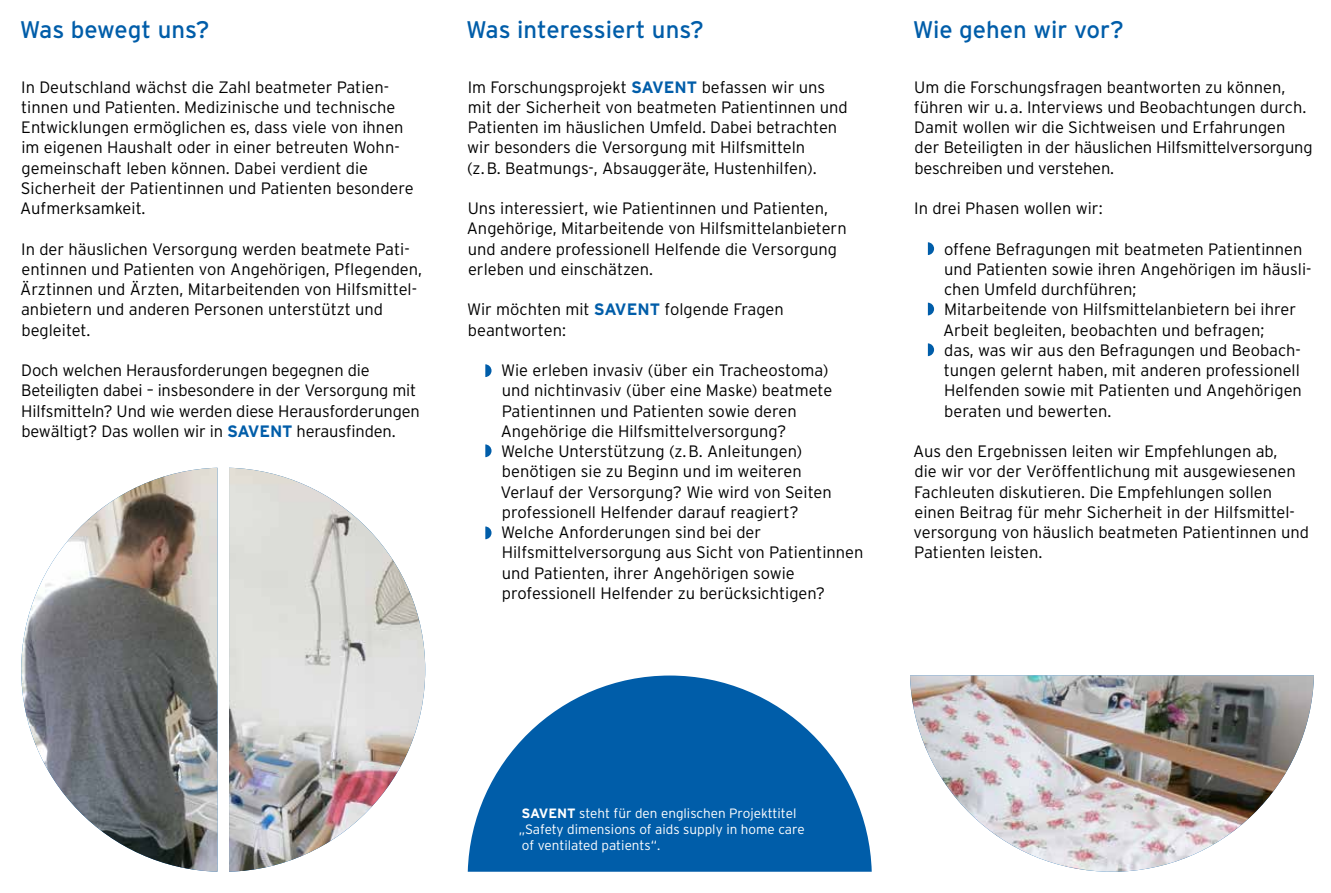
<style>
.page{position:relative;width:1331px;height:893px;background:#fff}
.page>*{position:absolute;margin:0;border:0;box-sizing:border-box;transform-origin:0 0}
.t1{font:24px "Interstate";color:#005da9}
.t2{font:300 16.5px/20.2px "Interstate";color:#000}
.t3{font:300 13.5px/16.2px "Interstate";color:#fff}
.s1{font-weight:700;color:#005da9}
.s2{font-weight:700}
</style>
<div class="page">
<svg style="left:468px;top:675px;width:404px;height:197px;fill:#005da9"></svg>
<svg style="left:485px;top:364px;width:6px;height:13px"></svg>
<svg style="left:485px;top:444px;width:6px;height:13px"></svg>
<svg style="left:485px;top:526px;width:6px;height:13px"></svg>
<img style="left:21px;top:468px;width:196px;height:404px">
<img style="left:229px;top:468px;width:196px;height:404px">
<svg style="left:928px;top:242px;width:6px;height:13px"></svg>
<svg style="left:928px;top:303px;width:6px;height:12px"></svg>
<svg style="left:928px;top:343px;width:6px;height:13px"></svg>
<img style="left:910px;top:675px;width:404px;height:197px">
<h1 class="t1" style="left:20px;top:15px;width:191px">Was bewegt uns?</h1>
<h1 class="t1" style="left:466px;top:15px;width:239px">Was interessiert uns?</h1>
<p class="t2" style="left:20px;top:77px;width:395px">In Deutschland wächst die Zahl beatmeter Patien&shy;tinnen und Patienten. Medizinische und technische Entwicklungen ermöglichen es, dass viele von ihnen im eigenen Haushalt oder in einer betreuten Wohn&shy;gemeinschaft leben können. Dabei verdient die Sicherheit der Patientinnen und Patienten besondere Aufmerksamkeit.</p>
<p class="t2" style="left:20px;top:239px;width:403px">In der häuslichen Versorgung werden beatmete Pati&shy;entinnen und Patienten von Angehörigen, Pflegenden, Ärztinnen und Ärzten, Mitarbeitenden von Hilfsmittel&shy;anbietern und anderen Personen unterstützt und begleitet.</p>
<p class="t2" style="left:21px;top:360px;width:400px">Doch welchen Herausforderungen begegnen die Beteiligten dabei – insbesondere in der Versorgung mit Hilfsmitteln? Und wie werden diese Herausforderungen bewältigt? Das wollen wir in <span class="s1">SAVENT</span> herausfinden.</p>
<p class="t2" style="left:467px;top:77px;width:382px">Im Forschungsprojekt <span class="s1">SAVENT</span> befassen wir uns mit der Sicherheit von beatmeten Patientinnen und Patienten im häuslichen Umfeld. Dabei betrachten wir besonders die Versorgung mit Hilfsmitteln<br>(z.B. Beatmungs-, Absauggeräte, Hustenhilfen).</p>
<p class="t2" style="left:467px;top:198px;width:381px">Uns interessiert, wie Patientinnen und Patienten, Angehörige, Mitarbeitende von Hilfsmittelanbietern und andere professionell Helfende die Versorgung erleben und einschätzen.</p>
<p class="t2" style="left:467px;top:299px;width:318px">Wir möchten mit <span class="s1">SAVENT</span> folgende Fragen beantworten:</p>
<p class="t2" style="left:501px;top:360px;width:333px;text-indent:-15px">• Wie erleben invasiv (über ein Tracheostoma) und nichtinvasiv (über eine Maske) beatmete Patientinnen und Patienten sowie deren Angehörige die Hilfsmittelversorgung?</p>
<p class="t2" style="left:500px;top:441px;width:333px;text-indent:-15px">• Welche Unterstützung (z.B. Anleitungen) benötigen sie zu Beginn und im weiteren Verlauf der Versorgung? Wie wird von Seiten professionell Helfender darauf reagiert?</p>
<p class="t2" style="left:502px;top:522px;width:363px;text-indent:-16px">• Welche Anforderungen sind bei der Hilfsmittelversorgung aus Sicht von Patientinnen und Patienten, ihrer Angehörigen sowie professionell Helfender zu berücksichtigen?</p>
<h1 class="t1" style="left:913px;top:15px;width:213px">Wie gehen wir vor?</h1>
<p class="t2" style="left:914px;top:77px;width:400px">Um die Forschungsfragen beantworten zu können, führen wir u.a. Interviews und Beobachtungen durch.<br>Damit wollen wir die Sichtweisen und Erfahrungen der Beteiligten in der häuslichen Hilfsmittelversorgung beschreiben und verstehen.</p>
<p class="t2" style="left:914px;top:198px;width:190px">In drei Phasen wollen wir:</p>
<p class="t2" style="left:943px;top:239px;width:370px">offene Befragungen mit beatmeten Patientinnen und Patienten sowie ihren Angehörigen im häusli&shy;chen Umfeld durchführen;<br>Mitarbeitende von Hilfsmittelanbietern bei ihrer Arbeit begleiten, beobachten und befragen;<br>das, was wir aus den Befragungen und Beobach&shy;tungen gelernt haben, mit anderen professionell Helfenden sowie mit Patienten und Angehörigen beraten und bewerten.</p>
<p class="t2" style="left:913px;top:441px;width:397px">Aus den Ergebnissen leiten wir Empfehlungen ab,<br>die wir vor der Veröffentlichung mit ausgewiesenen Fachleuten diskutieren. Die Empfehlungen sollen einen Beitrag für mehr Sicherheit in der Hilfsmittel&shy;versorgung von häuslich beatmeten Patientinnen und Patienten leisten.</p>
<p class="t3" style="left:519px;top:805px;width:287px"><span class="s2">SAVENT</span> steht für den englischen Projekttitel „Safety dimensions of aids supply in home care of ventilated patients“.</p>
</div>
